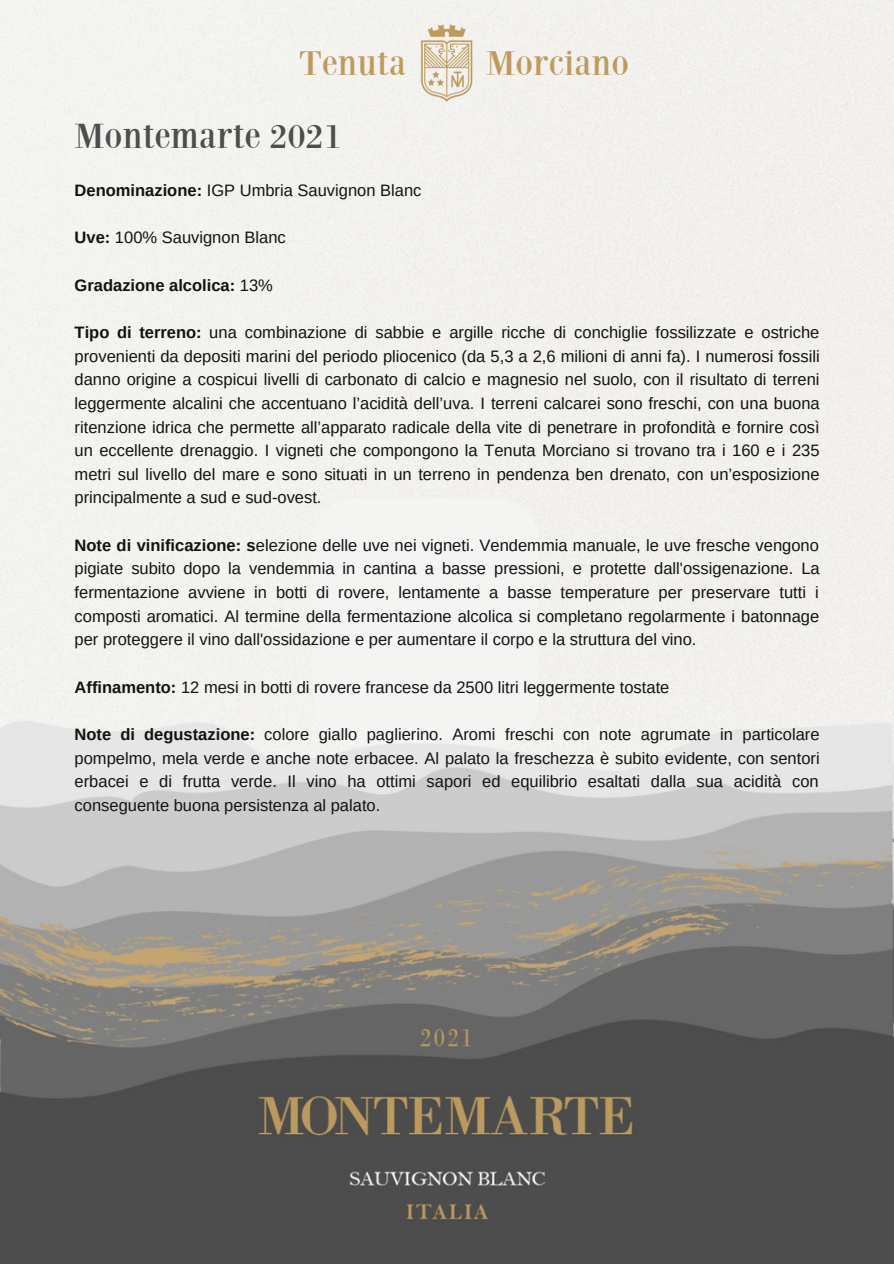
<style>
.page{position:relative;width:894px;height:1264px;background:#fff}
.page>*{position:absolute;margin:0;border:0;box-sizing:border-box;transform-origin:0 0}
.t1{font:36px "Bodoni XT";color:#4d4d4d}
.t2{font:35.25px "Bodoni XT";color:#bf9a5d}
.t3{font:16.5px/23.7px "Arimo";color:#121212;text-align:justify}
.t4{font:700 16.5px "Arimo";color:#121212}
.s1{font-weight:700}
.s2{font-weight:400}
</style>
<div class="page">
<div style="left:0;top:0;width:893px;height:690px;background:#f3f1ee"></div>
<div style="left:313px;top:498px;width:225px;height:192px;background:#f4f4f3"></div>
<img style="left:413px;top:24px;width:67px;height:79px">
<img style="left:0;top:690px;width:893px;height:459px">
<div style="left:0;top:1149px;width:893px;height:114px;background:#4d4d4d"></div>
<h2 class="t2" style="left:298px;top:42px;width:109px">Tenuta</h2>
<h2 class="t2" style="left:486px;top:42px;width:145px">Morciano</h2>
<h1 class="t1" style="left:75px;top:114px;width:269px">Montemarte 2021</h1>
<p class="t3" style="left:75px;top:178px;width:348px"><span class="s1">Denominazione:</span> IGP Umbria Sauvignon Blanc</p>
<p class="t3" style="left:75px;top:226px;width:212px"><span class="s1">Uve:</span> 100% Sauvignon Blanc</p>
<p class="t4" style="left:75px;top:275px;width:200px">Gradazione alcolica: <span class="s2">13%</span></p>
<p class="t3" style="left:75px;top:320px;width:746px"><span class="s1">Tipo di terreno:</span> una combinazione di sabbie e argille ricche di conchiglie fossilizzate e ostriche provenienti da depositi marini del periodo pliocenico (da 5,3 a 2,6 milioni di anni fa). I numerosi fossili danno origine a cospicui livelli di carbonato di calcio e magnesio nel suolo, con il risultato di terreni leggermente alcalini che accentuano l’acidità dell’uva. I terreni calcarei sono freschi, con una buona ritenzione idrica che permette all’apparato radicale della vite di penetrare in profondità e fornire così un eccellente drenaggio. I vigneti che compongono la Tenuta Morciano si trovano tra i 160 e i 235 metri sul livello del mare e sono situati in un terreno in pendenza ben drenato, con un’esposizione principalmente a sud e sud-ovest.</p>
<p class="t3" style="left:75px;top:533px;width:746px"><span class="s1">Note di vinificazione: s</span>elezione delle uve nei vigneti. Vendemmia manuale, le uve fresche vengono pigiate subito dopo la vendemmia in cantina a basse pressioni, e protette dall'ossigenazione. La fermentazione avviene in botti di rovere, lentamente a basse temperature per preservare tutti i composti aromatici. Al termine della fermentazione alcolica si completano regolarmente i batonnage per proteggere il vino dall'ossidazione e per aumentare il corpo e la struttura del vino.</p>
<p class="t3" style="left:75px;top:675px;width:596px"><span class="s1">Affinamento:</span> 12 mesi in botti di rovere francese da 2500 litri leggermente tostate</p>
<p class="t3" style="left:75px;top:722px;width:746px"><span class="s1">Note di degustazione:</span> colore giallo paglierino. Aromi freschi con note agrumate in particolare pompelmo, mela verde e anche note erbacee. Al palato la freschezza è subito evidente, con sentori erbacei e di frutta verde. Il vino ha ottimi sapori ed equilibrio esaltati dalla sua acidità con conseguente buona persistenza al palato.</p>
</div>
